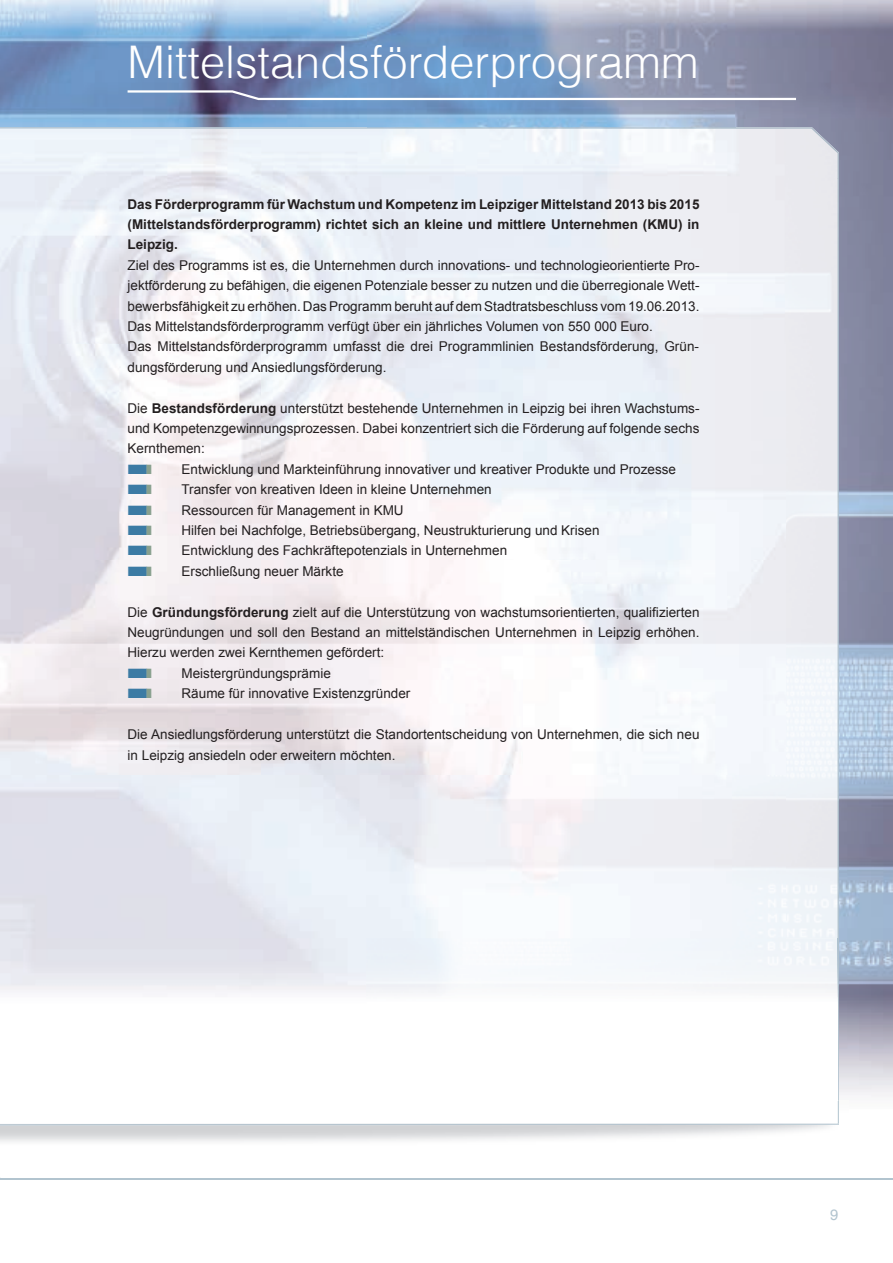
<style>
.page{position:relative;width:893px;height:1263px;background:#fff}
.page>*{position:absolute;margin:0;border:0;box-sizing:border-box;transform-origin:0 0}
.t1{font:300 45px "Helvetica";color:#fff}
.t2{font:15px "Helvetica";color:#b2c4cf}
.t3{font:13.5px/20.4px "Arial";color:#231f20}
.t4{font:700 13.5px/20.4px "Arial";color:#231f20;text-align:justify}
.s1{font-weight:700}
</style>
<div class="page">
<img style="left:0;top:0;width:735px;height:127px">
<img style="left:839px;top:160px;width:54px;height:937px">
<img style="left:837px;top:178px;width:2px;height:922px">
<svg style="left:837px;top:1101px;width:1px;height:22px"></svg>
<hr style="left:0;top:1178px;width:893px;height:1px;background:#b2c4cf">
<svg style="left:128px;top:90px;width:668px;height:10px"></svg>
<svg style="left:128px;top:464px;width:24px;height:10px"></svg>
<svg style="left:128px;top:485px;width:24px;height:9px"></svg>
<svg style="left:128px;top:505px;width:24px;height:10px"></svg>
<svg style="left:128px;top:526px;width:24px;height:9px"></svg>
<svg style="left:128px;top:546px;width:24px;height:9px"></svg>
<svg style="left:128px;top:566px;width:24px;height:10px"></svg>
<svg style="left:128px;top:668px;width:24px;height:10px"></svg>
<svg style="left:128px;top:689px;width:24px;height:9px"></svg>
<h1 class="t1" style="left:128px;top:26px;width:572px">Mittelstandsförderprogramm</h1>
<p class="t4" style="left:128px;top:194px;width:573px">Das Förderprogramm für Wachstum und Kompetenz im Leipziger Mittelstand 2013 bis 2015 (Mittelstandsförderprogramm) richtet sich an kleine und mittlere Unternehmen (KMU) in Leipzig.</p>
<p class="t3" style="left:128px;top:255px;width:573px">Ziel des Programms ist es, die Unternehmen durch innovations- und technologieorientierte Pro&shy;jektförderung zu befähigen, die eigenen Potenziale besser zu nutzen und die überregionale Wett&shy;bewerbsfähigkeit zu erhöhen. Das Programm beruht auf dem Stadtratsbeschluss vom 19.06.2013.<br>Das Mittelstandsförderprogramm verfügt über ein jährliches Volumen von 550 000 Euro.<br>Das Mittelstandsförderprogramm umfasst die drei Programmlinien Bestandsförderung, Grün&shy;dungsförderung und Ansiedlungsförderung.</p>
<p class="t3" style="left:128px;top:398px;width:573px;text-align:justify">Die <span class="s1">Bestandsförderung</span> unterstützt bestehende Unternehmen in Leipzig bei ihren Wachstums&shy;und Kompetenzgewinnungsprozessen. Dabei konzentriert sich die Förderung auf folgende sechs Kernthemen:</p>
<p class="t3" style="left:182px;top:459px;width:496px">Entwicklung und Markteinführung innovativer und kreativer Produkte und Prozesse</p>
<p class="t3" style="left:182px;top:479px;width:312px">Transfer von kreativen Ideen in kleine Unternehmen</p>
<p class="t3" style="left:182px;top:500px;width:224px">Ressourcen für Management in KMU</p>
<p class="t3" style="left:182px;top:520px;width:419px">Hilfen bei Nachfolge, Betriebsübergang, Neustrukturierung und Krisen</p>
<p class="t3" style="left:182px;top:541px;width:327px">Entwicklung des Fachkräftepotenzials in Unternehmen</p>
<p class="t3" style="left:182px;top:561px;width:164px">Erschließung neuer Märkte</p>
<p class="t3" style="left:128px;top:602px;width:573px;text-align:justify">Die <span class="s1">Gründungsförderung</span> zielt auf die Unterstützung von wachstumsorientierten, qualifizierten Neugründungen und soll den Bestand an mittelständischen Unternehmen in Leipzig erhöhen.<br>Hierzu werden zwei Kernthemen gefördert:</p>
<p class="t3" style="left:182px;top:663px;width:151px">Meistergründungsprämie</p>
<p class="t3" style="left:182px;top:683px;width:230px">Räume für innovative Existenzgründer</p>
<p class="t3" style="left:128px;top:724px;width:573px">Die Ansiedlungsförderung unterstützt die Standortentscheidung von Unternehmen, die sich neu in Leipzig ansiedeln oder erweitern möchten.</p>
<p class="t2" style="left:830px;top:1203px;width:10px">9</p>
</div>
